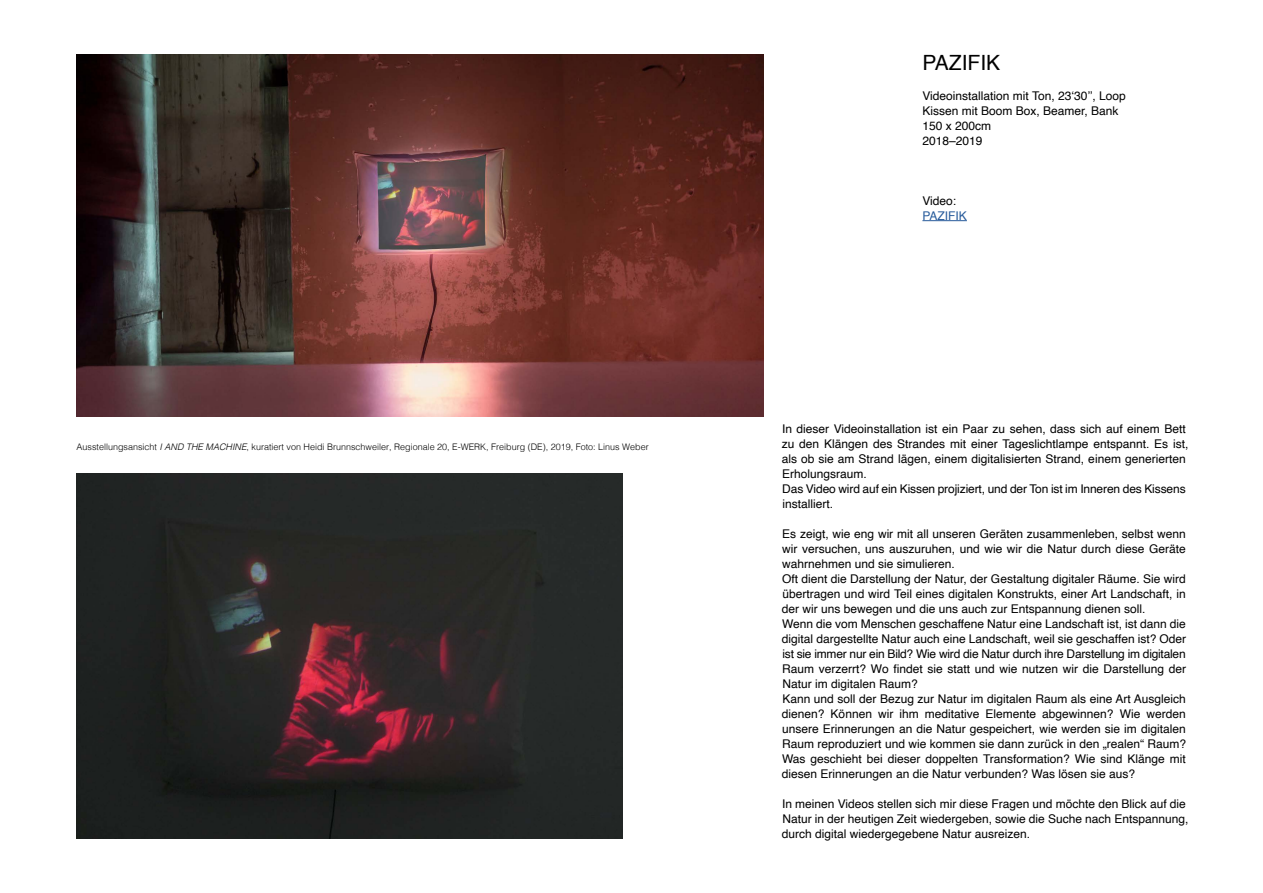
<style>
.page{position:relative;width:1263px;height:893px;background:#fff}
.page>*{position:absolute;margin:0;border:0;box-sizing:border-box;transform-origin:0 0}
.t1{font:21px "Helvetica";color:#000}
.t2{font:12px/15px "Helvetica";color:#000}
.t3{font:12px "Helvetica";color:#275b9b}
.t4{font:300 9px "Helvetica";color:#000}
.s1{font-style:italic}
</style>
<div class="page">
<hr style="left:922px;top:220px;width:45px;height:1px;background:#275b9b">
<img style="left:77px;top:54px;width:686px;height:363px">
<img style="left:77px;top:474px;width:545px;height:365px">
<p class="t4" style="left:77px;top:439px;width:574px">Ausstellungsansicht <span class="s1">I AND THE MACHINE</span>, kuratiert von Heidi Brunnschweiler, Regionale 20, E-WERK, Freiburg (DE), 2019, Foto: Linus Weber</p>
<h1 class="t1" style="left:922px;top:46px;width:79px">PAZIFIK</h1>
<p class="t2" style="left:922px;top:88px;width:205px">Videoinstallation mit Ton, 23‘30’’, Loop<br>Kissen mit Boom Box, Beamer, Bank<br>150 x 200cm<br>2018–2019</p>
<p class="t2" style="left:922px;top:193px;width:35px">Video:</p>
<p class="t3" style="left:922px;top:206px;width:46px">PAZIFIK</p>
<p class="t2" style="left:782px;top:422px;width:408px">In dieser Videoinstallation ist ein Paar zu sehen, dass sich auf einem Bett zu den Klängen des Strandes mit einer Tageslichtlampe entspannt. Es ist, als ob sie am Strand lägen, einem digitalisierten Strand, einem generierten Erholungsraum.<br>Das Video wird auf ein Kissen projiziert, und der Ton ist im Inneren des Kissens installiert.</p>
<p class="t2" style="left:782px;top:527px;width:406px">Es zeigt, wie eng wir mit all unseren Geräten zusammenleben, selbst wenn wir versuchen, uns auszuruhen, und wie wir die Natur durch diese Geräte wahrnehmen und sie simulieren.<br>Oft dient die Darstellung der Natur, der Gestaltung digitaler Räume. Sie wird übertragen und wird Teil eines digitalen Konstrukts, einer Art Landschaft, in der wir uns bewegen und die uns auch zur Entspannung dienen soll.<br>Wenn die vom Menschen geschaffene Natur eine Landschaft ist, ist dann die digital dargestellte Natur auch eine Landschaft, weil sie geschaffen ist? Oder ist sie immer nur ein Bild? Wie wird die Natur durch ihre Darstellung im digitalen Raum verzerrt? Wo findet sie statt und wie nutzen wir die Darstellung der Natur im digitalen Raum?<br>Kann und soll der Bezug zur Natur im digitalen Raum als eine Art Ausgleich dienen? Können wir ihm meditative Elemente abgewinnen? Wie werden unsere Erinnerungen an die Natur gespeichert, wie werden sie im digitalen Raum reproduziert und wie kommen sie dann zurück in den „realen“ Raum?<br>Was geschieht bei dieser doppelten Transformation? Wie sind Klänge mit diesen Erinnerungen an die Natur verbunden? Was lösen sie aus?</p>
<p class="t2" style="left:782px;top:797px;width:408px">In meinen Videos stellen sich mir diese Fragen und möchte den Blick auf die<br>Natur in der heutigen Zeit wiedergeben, sowie die Suche nach Entspannung, durch digital wiedergegebene Natur ausreizen.</p>
</div>
